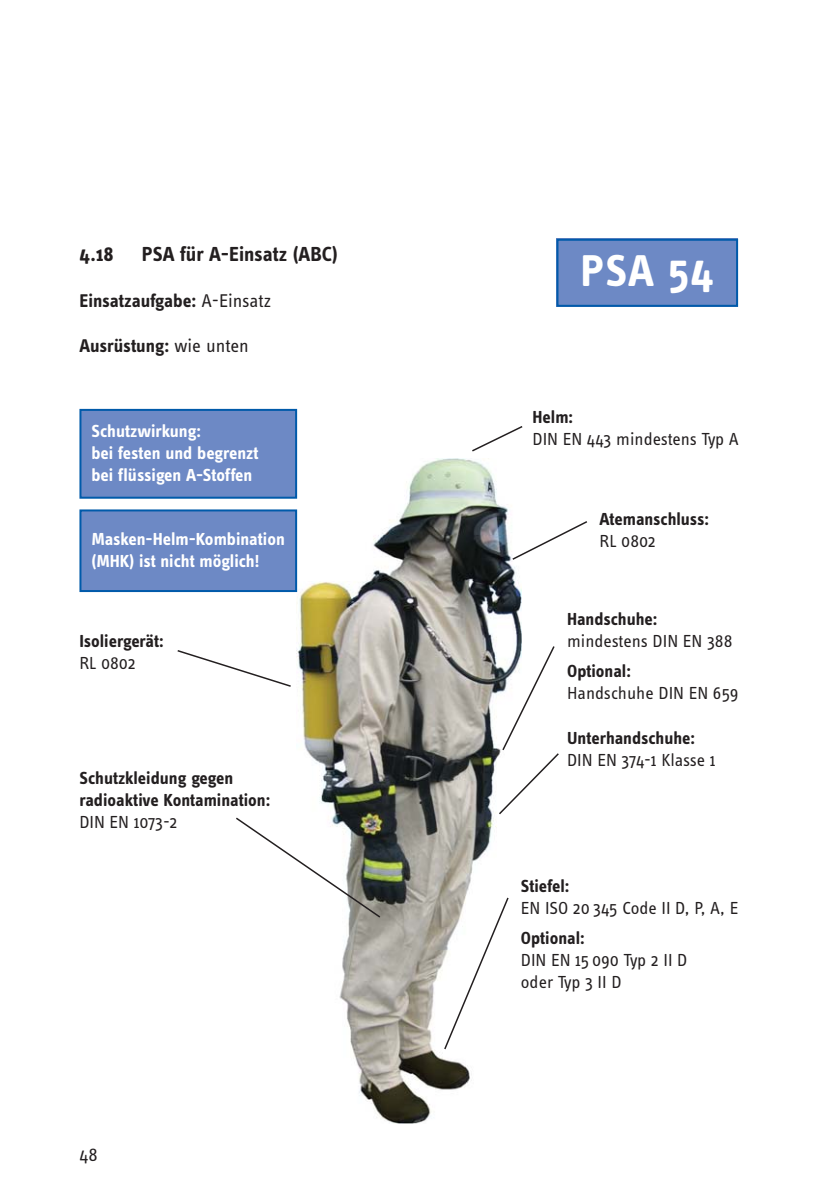
<style>
.page{position:relative;width:840px;height:1191px;background:#fff}
.page>*{position:absolute;margin:0;border:0;box-sizing:border-box;transform-origin:0 0}
.t1{font:700 46px "Info OT Text";color:#fff}
.t2{font:700 21px "Info OT Text";letter-spacing:-.005em;color:#231f20}
.t3{font:700 19px "Info OT Text";letter-spacing:-.01em;color:#231f20}
.t4{font:19px "Info OT Text";color:#231f20}
.t5{font:18px/22px "Info OT Text";color:#231f20}
.t6{font:700 18px/22px "Info OT Text";color:#231f20}
.t7{font:700 18px/22px "Info OT Text";color:#fff}
.s1{font-weight:400}
</style>
<div class="page">
<div style="left:556px;top:239px;width:181px;height:68px;background:#6d89c5"></div>
<div style="left:556px;top:239px;width:181px;height:68px;border:2px solid #005aaa"></div>
<img style="left:296px;top:459px;width:225px;height:664px">
<svg style="left:472px;top:426px;width:51px;height:26px"></svg>
<svg style="left:497px;top:644px;width:62px;height:172px"></svg>
<svg style="left:442px;top:896px;width:67px;height:155px"></svg>
<svg style="left:236px;top:816px;width:146px;height:103px"></svg>
<svg style="left:177px;top:650px;width:114px;height:37px"></svg>
<div style="left:80px;top:410px;width:216px;height:88px;background:#6d89c5"></div>
<div style="left:79px;top:409px;width:218px;height:90px;border:2px solid #005aaa"></div>
<div style="left:80px;top:510px;width:216px;height:81px;background:#6d89c5"></div>
<div style="left:79px;top:509px;width:218px;height:83px;border:2px solid #005aaa"></div>
<svg style="left:510px;top:520px;width:78px;height:41px"></svg>
<p class="t2" style="left:79px;top:246px;width:36px">4.18</p>
<p class="t2" style="left:142px;top:246px;width:197px">PSA für A-Einsatz (ABC)</p>
<p class="t3" style="left:79px;top:293px;width:193px">Einsatzaufgabe: <span class="s1">A-Einsatz</span></p>
<p class="t3" style="left:79px;top:338px;width:171px">Ausrüstung: <span class="s1">wie unten</span></p>
<p class="t7" style="left:91px;top:421px;width:168px">Schutzwirkung:<br>bei festen und begrenzt bei flüssigen A-Stoffen</p>
<p class="t7" style="left:91px;top:529px;width:195px">Masken-Helm-Kombination (MHK) ist nicht möglich!</p>
<p class="t6" style="left:79px;top:630px;width:86px">Isoliergerät:</p>
<p class="t5" style="left:79px;top:652px;width:58px">RL 0802</p>
<p class="t6" style="left:79px;top:768px;width:192px">Schutzkleidung gegen radioaktive Kontamination:</p>
<p class="t5" style="left:79px;top:812px;width:99px">DIN EN 1073-2</p>
<p class="t4" style="left:79px;top:1147px;width:20px">48</p>
<h1 class="t1" style="left:580px;top:253px;width:135px">PSA 54</h1>
<p class="t6" style="left:532px;top:407px;width:42px">Helm:</p>
<p class="t5" style="left:532px;top:429px;width:208px">DIN EN 443 mindestens Typ A</p>
<p class="t6" style="left:599px;top:509px;width:111px">Atemanschluss:</p>
<p class="t5" style="left:599px;top:531px;width:58px">RL 0802</p>
<p class="t6" style="left:567px;top:609px;width:92px">Handschuhe:</p>
<p class="t5" style="left:567px;top:631px;width:167px">mindestens DIN EN 388</p>
<p class="t6" style="left:567px;top:661px;width:65px">Optional:</p>
<p class="t5" style="left:567px;top:683px;width:173px">Handschuhe DIN EN 659</p>
<p class="t6" style="left:567px;top:728px;width:129px">Unterhandschuhe:</p>
<p class="t5" style="left:567px;top:750px;width:150px">DIN EN 374-1 Klasse 1</p>
<p class="t6" style="left:520px;top:876px;width:50px">Stiefel:</p>
<p class="t5" style="left:520px;top:898px;width:219px">EN ISO 20 345 Code II D, P, A, E</p>
<p class="t6" style="left:520px;top:928px;width:65px">Optional:</p>
<p class="t5" style="left:520px;top:950px;width:168px">DIN EN 15 090 Typ 2 II D oder Typ 3 II D</p>
</div>
